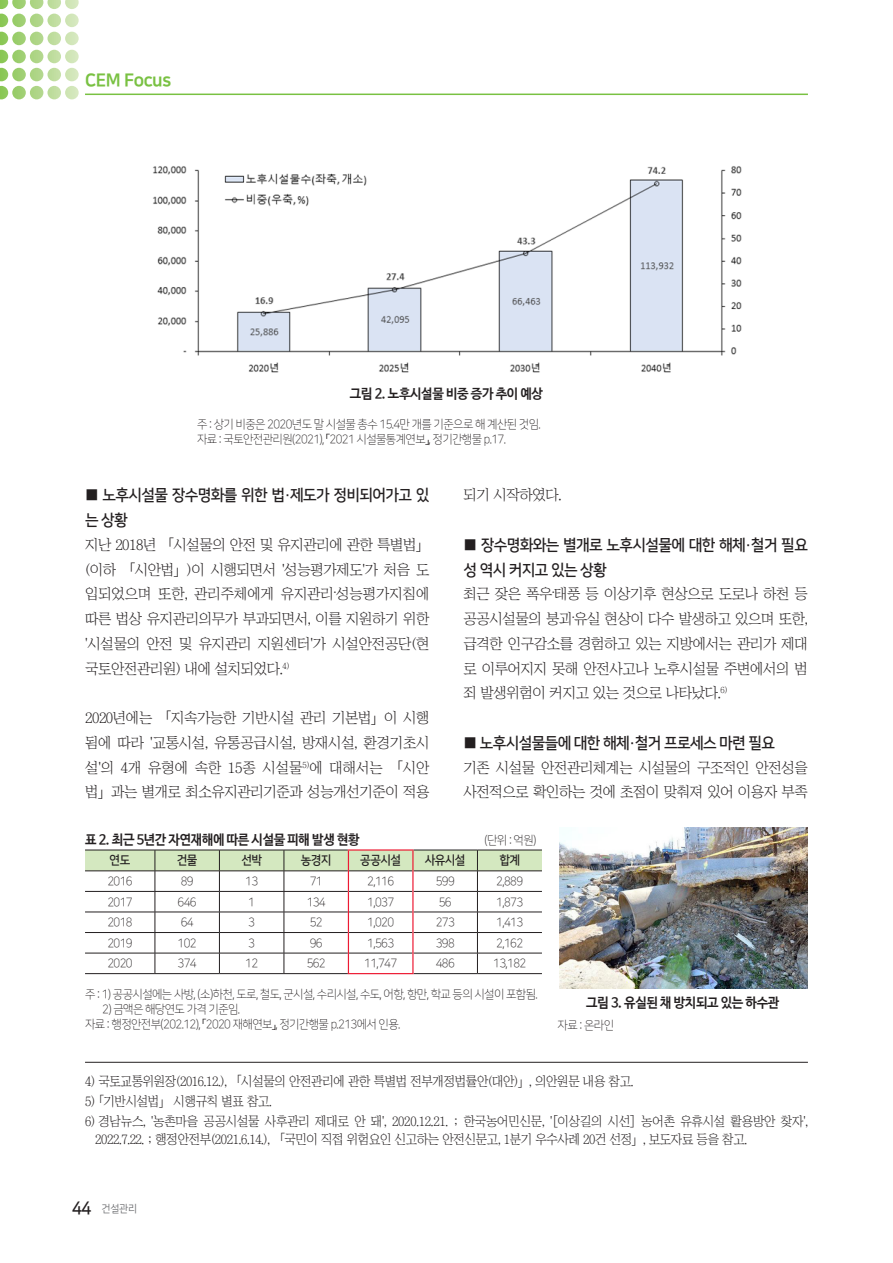
<style>
.page{position:relative;width:893px;height:1263px;background:#fff}
.page>*{position:absolute;margin:0;border:0;box-sizing:border-box;transform-origin:0 0}
.t1{font:18px "Nanum Square EB";letter-spacing:-.025em;color:#79c142;scale:.95 1}
.건설브리핑2-네모_타이틀{font:15.75px/24.8px "Nanum Square B";letter-spacing:-.04em;color:#231f20;scale:.95 1}
.본문{font:14.7px/24.8px "Chosunilbo NM";letter-spacing:-.025em;color:#231f20;text-align:justify}
.그림제목{font:700 13.5px "Nanum Barun Gothic";letter-spacing:-.025em;color:#231f20;scale:.95 1}
.표제목{font:700 13.5px "Nanum Barun Gothic";letter-spacing:-.025em;color:#231f20;scale:.95 1}
.각주{font:13.2px/18px "Chosunilbo NM";letter-spacing:-.025em;color:#231f20;scale:.95 1}
.표본문제목{font:12.3px "Nanum Square B";letter-spacing:-.05em;color:#231f20;scale:.95 1}
.표본문{font:12px "Nanum Square L";letter-spacing:-.05em;color:#231f20;scale:.95 1}
.표제목-2{font:12px "Nanum Square L";color:#231f20;scale:.95 1}
.t2{font:10.5px "Nanum Square R";color:#6c6d70;scale:.95 1}
.s1{font-family:"Nanum Square B";font-size:18px;color:#231f20}
</style>
<div class="page">
<hr style="left:85px;top:94px;width:723px;height:1px;background:#79c142">
<svg style="left:0;top:0;width:79px;height:99px"></svg>
<div style="left:65px;top:14px;width:14px;height:13px;background:#d2e7bb;border-radius:50%"></div>
<div style="left:65px;top:32px;width:14px;height:13px;background:#d2e7bb;border-radius:50%"></div>
<div style="left:65px;top:50px;width:14px;height:13px;background:#d2e7bb;border-radius:50%"></div>
<div style="left:65px;top:68px;width:14px;height:13px;background:#d2e7bb;border-radius:50%"></div>
<div style="left:65px;top:86px;width:14px;height:13px;background:#d2e7bb;border-radius:50%"></div>
<img style="left:153px;top:166px;width:589px;height:207px">
<hr style="left:85px;top:1062px;width:723px;height:1px;background:#231f20">
<hr style="left:85px;top:973px;width:70px;height:1px;background:#231f20">
<hr style="left:155px;top:973px;width:64px;height:1px;background:#231f20">
<hr style="left:219px;top:973px;width:65px;height:1px;background:#231f20">
<hr style="left:284px;top:973px;width:64px;height:1px;background:#231f20">
<hr style="left:414px;top:973px;width:63px;height:1px;background:#231f20">
<hr style="left:477px;top:973px;width:65px;height:1px;background:#231f20">
<hr style="left:348px;top:849px;width:66px;height:2px;background:#ed1a33">
<svg style="left:85px;top:850px;width:457px;height:123px"></svg>
<hr style="left:412px;top:953px;width:2px;height:20px;background:#ed1a33">
<hr style="left:348px;top:973px;width:66px;height:1px;background:#ed1a33">
<img style="left:559px;top:828px;width:249px;height:160px">
<p class="t1" style="left:85px;top:70px;width:92px">CEM Focus</p>
<p class="그림제목" style="left:350px;top:387px;width:205px">그림 2. 노후시설물 비중 증가 추이 예상</p>
<p class="표본문" style="left:197px;top:417px;width:363px">주 : 상기 비중은 2020년도 말 시설물 총수 15.4만 개를 기준으로 해 계산된 것임.</p>
<p class="표본문" style="left:197px;top:432px;width:327px">자료 : 국토안전관리원(2021), 「2021 시설물통계연보」, 정기간행물 p.17.</p>
<p class="건설브리핑2-네모_타이틀" style="left:85px;top:483px;width:364px">■ 노후시설물 장수명화를 위한 법・제도가 정비되어가고 있 는상황</p>
<p class="본문" style="left:85px;top:532px;width:346px">지난 2018년 「시설물의 안전 및 유지관리에 관한 특별법」(이하 「시안법」)이 시행되면서 '성능평가제도'가 처음 도 입되었으며 또한, 관리주체에게 유지관리・성능평가지침에 따른 법상 유지관리의무가 부과되면서, 이를 지원하기 위한 '시설물의 안전 및 유지관리 지원센터'가 시설안전공단(현 국토안전관리원) 내에 설치되었다.<sup>4)</sup></p>
<p class="본문" style="left:85px;top:705px;width:346px">2020년에는 「지속가능한 기반시설 관리 기본법」이 시행 됨에 따라 '교통시설, 유통공급시설, 방재시설, 환경기초시 설'의 4개 유형에 속한 15종 시설물<sup>5)</sup>에 대해서는 「시안 법」과는 별개로 최소유지관리기준과 성능개선기준이 적용</p>
<p class="본문" style="left:463px;top:483px;width:100px">되기 시작하였다.</p>
<p class="건설브리핑2-네모_타이틀" style="left:463px;top:533px;width:364px">■ 장수명화와는 별개로 노후시설물에 대한 해체・ 철거 필요 성 역시 커지고 있는 상황</p>
<p class="본문" style="left:463px;top:582px;width:346px">최근 잦은 폭우・태풍 등 이상기후 현상으로 도로나 하천 등 공공시설물의 붕괴・유실 현상이 다수 발생하고 있으며 또한, 급격한 인구감소를 경험하고 있는 지방에서는 관리가 제대 로 이루어지지 못해 안전사고나 노후시설물 주변에서의 범 죄 발생위험이 커지고 있는 것으로 나타났다.<sup>6)</sup></p>
<p class="건설브리핑2-네모_타이틀" style="left:463px;top:731px;width:329px">■ 노후시설물들에 대한 해체・ 철거 프로세스 마련 필요</p>
<p class="본문" style="left:463px;top:755px;width:346px">기존 시설물 안전관리체계는 시설물의 구조적인 안전성을 사전적으로 확인하는 것에 초점이 맞춰져 있어 이용자 부족</p>
<p class="표제목" style="left:85px;top:832px;width:291px">표 2. 최근 5년간 자연재해에 따른 시설물 피해 발생 현황</p>
<p class="표제목-2" style="left:484px;top:833px;width:56px">(단위 : 억원)</p>
<p class="표본문제목" style="left:110px;top:854px;width:23px">연도</p>
<p class="표본문제목" style="left:177px;top:854px;width:23px">건물</p>
<p class="표본문제목" style="left:241px;top:854px;width:23px">선박</p>
<p class="표본문제목" style="left:301px;top:854px;width:34px">농경지</p>
<p class="표본문제목" style="left:360px;top:854px;width:44px">공공시설</p>
<p class="표본문제목" style="left:425px;top:854px;width:44px">사유시설</p>
<p class="표본문제목" style="left:499px;top:854px;width:23px">합계</p>
<p class="표본문" style="left:107px;top:875px;width:28px">2016</p>
<p class="표본문" style="left:181px;top:875px;width:15px">89</p>
<p class="표본문" style="left:245px;top:875px;width:15px">13</p>
<p class="표본문" style="left:310px;top:875px;width:15px">71</p>
<p class="표본문" style="left:367px;top:875px;width:30px">2,116</p>
<p class="표본문" style="left:436px;top:875px;width:22px">599</p>
<p class="표본문" style="left:496px;top:875px;width:30px">2,889</p>
<p class="표본문" style="left:107px;top:895px;width:28px">2017</p>
<p class="표본문" style="left:178px;top:895px;width:22px">646</p>
<p class="표본문" style="left:248px;top:895px;width:9px">1</p>
<p class="표본문" style="left:307px;top:895px;width:22px">134</p>
<p class="표본문" style="left:367px;top:895px;width:30px">1,037</p>
<p class="표본문" style="left:439px;top:895px;width:15px">56</p>
<p class="표본문" style="left:496px;top:895px;width:30px">1,873</p>
<p class="표본문" style="left:107px;top:916px;width:28px">2018</p>
<p class="표본문" style="left:181px;top:916px;width:15px">64</p>
<p class="표본문" style="left:248px;top:916px;width:9px">3</p>
<p class="표본문" style="left:310px;top:916px;width:15px">52</p>
<p class="표본문" style="left:367px;top:916px;width:30px">1,020</p>
<p class="표본문" style="left:436px;top:916px;width:22px">273</p>
<p class="표본문" style="left:496px;top:916px;width:30px">1,413</p>
<p class="표본문" style="left:107px;top:936px;width:28px">2019</p>
<p class="표본문" style="left:178px;top:936px;width:22px">102</p>
<p class="표본문" style="left:248px;top:936px;width:9px">3</p>
<p class="표본문" style="left:310px;top:936px;width:15px">96</p>
<p class="표본문" style="left:367px;top:936px;width:30px">1,563</p>
<p class="표본문" style="left:436px;top:936px;width:22px">398</p>
<p class="표본문" style="left:496px;top:936px;width:30px">2,162</p>
<p class="표본문" style="left:107px;top:957px;width:28px">2020</p>
<p class="표본문" style="left:178px;top:957px;width:22px">374</p>
<p class="표본문" style="left:245px;top:957px;width:15px">12</p>
<p class="표본문" style="left:307px;top:957px;width:22px">562</p>
<p class="표본문" style="left:364px;top:957px;width:36px">11,747</p>
<p class="표본문" style="left:436px;top:957px;width:22px">486</p>
<p class="표본문" style="left:493px;top:957px;width:36px">13,182</p>
<p class="표본문" style="left:85px;top:988px;width:478px">주 : 1) 공공시설에는 사방, (소)하천, 도로, 철도, 군시설, 수리시설, 수도, 어항, 항만, 학교 등의 시설이 포함됨.</p>
<p class="표본문" style="left:102px;top:1003px;width:147px">2) 금액은 해당연도 가격 기준임.</p>
<p class="표본문" style="left:85px;top:1018px;width:333px">자료 : 행정안전부(202.12), 「2020 재해연보」, 정기간행물 p.213에서 인용.</p>
<p class="표본문" style="left:558px;top:1019px;width:61px">자료 : 온라인</p>
<p class="그림제목" style="left:586px;top:996px;width:205px">그림 3. 유실된 채 방치되고 있는 하수관</p>
<p class="각주" style="left:85px;top:1072px;width:579px">4) 국토교통위원장(2016.12.), 「시설물의 안전관리에 관한 특별법 전부개정법률안(대안)」, 의안원문 내용 참고.</p>
<p class="각주" style="left:85px;top:1092px;width:198px">5)「기반시설법」 시행규칙 별표 참고.</p>
<p class="각주" style="left:95px;top:1113px;width:752px;text-indent:-10px">6) 경남뉴스, '농촌마을 공공시설물 사후관리 제대로 안 돼', 2020.12.21. ; 한국농어민신문, '[이상길의 시선] 농어촌 유휴시설 활용방안 찾자',<br>2022.7.22. ; 행정안전부(2021.6.14.), 「국민이 직접 위험요인 신고하는 안전신문고, 1분기 우수사례 20건 선정」, 보도자료 등을 참고.</p>
<p class="t2" style="left:72px;top:1204px;width:70px"><span class="s1">44</span> 건설관리</p>
</div>
